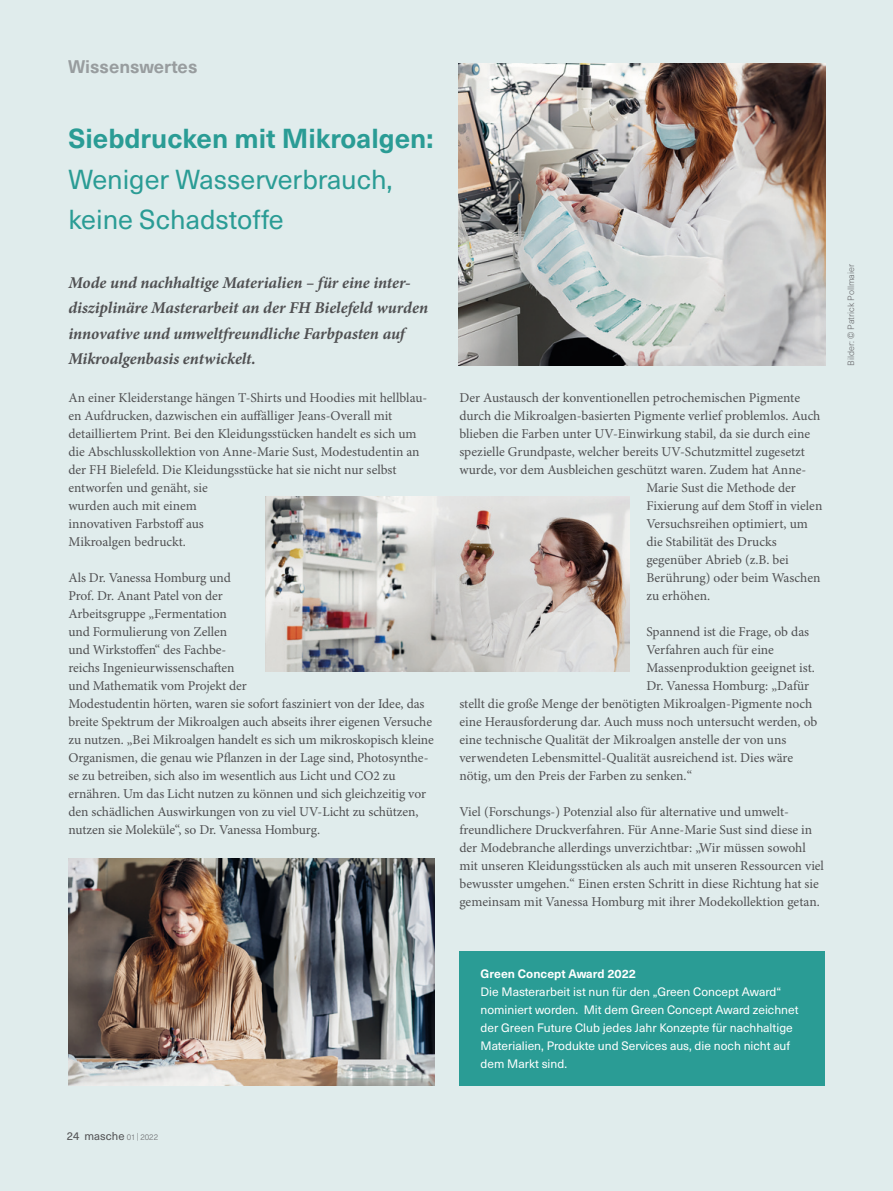
<style>
.page{position:relative;width:893px;height:1191px;background:#e0ecec}
.page>*{position:absolute;margin:0;border:0;box-sizing:border-box;transform-origin:0 0}
.t1{font:27px/40.5px "Neue Haas Unica W1 G";color:#2a9c95}
.t2{font:700 27px "Neue Haas Unica W1 G";color:#2a9c95}
.t3{font:700 18px "Neue Haas Unica W1 G";color:#747578}
.t4{font:italic 700 16.5px/25.5px "Minion Pro";letter-spacing:-.005em;color:#505052}
.t5{font:13.5px/18px "Minion Pro";letter-spacing:-.005em;color:#505052}
.t6{font:12px/18px "Neue Haas Unica W1 G";color:#fff}
.t7{font:700 12px "Neue Haas Unica W1 G";color:#fff}
.t8{font:11.25px "Neue Haas Unica W1 G";color:#505052}
.t9{font:300 9px "Neue Haas Unica W1 G";color:#6d6e71}
.s1{font-weight:300;font-size:8.25px;color:#6d6e71}
</style>
<div class="page">
<img style="left:459px;top:64px;width:366px;height:302px">
<div style="left:459px;top:951px;width:366px;height:135px;background:#2a9c95"></div>
<img style="left:68px;top:858px;width:366px;height:228px">
<img style="left:266px;top:496px;width:363px;height:176px">
<h2 class="t3" style="left:68px;top:57px;width:131px">Wissenswertes</h2>
<h1 class="t2" style="left:68px;top:124px;width:366px">Siebdrucken mit Mikroalgen:</h1>
<h1 class="t1" style="left:68px;top:161px;width:326px">Weniger Wasserverbrauch, keine Schadstoffe</h1>
<p class="t4" style="left:68px;top:270px;width:361px">Mode und nachhaltige Materialien – für eine inter&shy;disziplinäre Masterarbeit an der FH Bielefeld wurden innovative und umweltfreundliche Farbpasten auf Mikroalgenbasis entwickelt.</p>
<p class="t5" style="left:68px;top:389px;width:360px">An einer Kleiderstange hängen T-Shirts und Hoodies mit hellblau&shy;en Aufdrucken, dazwischen ein auffälliger Jeans-Overall mit detailliertem Print. Bei den Kleidungsstücken handelt es sich um die Abschlusskollektion von Anne-Marie Sust, Modestudentin an der FH Bielefeld. Die Kleidungsstücke hat sie nicht nur selbst entworfen und genäht, sie<br>wurden auch mit einem<br>innovativen Farbstoff aus<br>Mikroalgen bedruckt.</p>
<p class="t5" style="left:68px;top:569px;width:367px">Als Dr. Vanessa Homburg und<br>Prof. Dr. Anant Patel von der<br>Arbeitsgruppe „Fermentation<br>und Formulierung von Zellen<br>und Wirkstoffen“ des Fachbe-<br>reichs Ingenieurwissenschaften<br>und Mathematik vom Projekt der<br>Modestudentin hörten, waren sie sofort fasziniert von der Idee, das breite Spektrum der Mikroalgen auch abseits ihrer eigenen Versuche zu nutzen. „Bei Mikroalgen handelt es sich um mikroskopisch kleine Organismen, die genau wie Pflanzen in der Lage sind, Photosynthe&shy;se zu betreiben, sich also im wesentlich aus Licht und CO2 zu ernähren. Um das Licht nutzen zu können und sich gleichzeitig vor den schädlichen Auswirkungen von zu viel UV-Licht zu schützen, nutzen sie Moleküle“, so Dr. Vanessa Homburg.</p>
<p class="t8" style="left:67px;top:1130px;width:93px">24 masche <span class="s1">01 | 2022</span></p>
<p class="t5" style="left:459px;top:389px;width:342px">Der Austausch der konventionellen petrochemischen Pigmente</p>
<p class="t5" style="left:459px;top:407px;width:363px">durch die Mikroalgen-basierten Pigmente verlief problemlos. Auch</p>
<p class="t5" style="left:459px;top:425px;width:352px">blieben die Farben unter UV-Einwirkung stabil, da sie durch eine</p>
<p class="t5" style="left:459px;top:443px;width:347px">spezielle Grundpaste, welcher bereits UV-Schutzmittel zugesetzt</p>
<p class="t5" style="left:459px;top:461px;width:348px">wurde, vor dem Ausbleichen geschützt waren. Zudem hat Anne-</p>
<p class="t5" style="left:646px;top:479px;width:151px">Marie Sust die Methode der</p>
<p class="t5" style="left:646px;top:497px;width:178px">Fixierung auf dem Stoff in vielen</p>
<p class="t5" style="left:646px;top:515px;width:163px">Versuchsreihen optimiert, um</p>
<p class="t5" style="left:646px;top:533px;width:132px">die Stabilität des Drucks</p>
<p class="t5" style="left:646px;top:551px;width:144px">gegenüber Abrieb (z.B. bei</p>
<p class="t5" style="left:646px;top:569px;width:176px">Berührung) oder beim Waschen</p>
<p class="t5" style="left:646px;top:587px;width:65px">zu erhöhen.</p>
<p class="t5" style="left:646px;top:623px;width:164px">Spannend ist die Frage, ob das</p>
<p class="t5" style="left:646px;top:641px;width:129px">Verfahren auch für eine</p>
<p class="t5" style="left:646px;top:659px;width:170px">Massenproduktion geeignet ist.</p>
<p class="t5" style="left:646px;top:677px;width:164px">Dr. Vanessa Homburg: „Dafür</p>
<p class="t5" style="left:459px;top:695px;width:354px">stellt die große Menge der benötigten Mikroalgen-Pigmente noch</p>
<p class="t5" style="left:459px;top:713px;width:359px">eine Herausforderung dar. Auch muss noch untersucht werden, ob</p>
<p class="t5" style="left:459px;top:731px;width:328px">eine technische Qualität der Mikroalgen anstelle der von uns</p>
<p class="t5" style="left:459px;top:749px;width:335px">verwendeten Lebensmittel-Qualität ausreichend ist. Dies wäre</p>
<p class="t5" style="left:459px;top:767px;width:234px">nötig, um den Preis der Farben zu senken.“</p>
<p class="t5" style="left:459px;top:803px;width:366px">Viel (Forschungs-) Potenzial also für alternative und umwelt&shy;freundlichere Druckverfahren. Für Anne-Marie Sust sind diese in der Modebranche allerdings unverzichtbar: „Wir müssen sowohl mit unseren Kleidungsstücken als auch mit unseren Ressourcen viel bewusster umgehen.“ Einen ersten Schritt in diese Richtung hat sie gemeinsam mit Vanessa Homburg mit ihrer Modekollektion getan.</p>
<p class="t9" style="left:846px;top:366px;width:103px;rotate:-90deg">Bilder: © Patrick Pollmaier</p>
<p class="t7" style="left:480px;top:967px;width:157px">Green Concept Award 2022</p>
<p class="t6" style="left:480px;top:983px;width:320px">Die Masterarbeit ist nun für den „Green Concept Award“ nominiert worden. Mit dem Green Concept Award zeichnet der Green Future Club jedes Jahr Konzepte für nachhaltige Materialien, Produkte und Services aus, die noch nicht auf dem Markt sind.</p>
</div>
